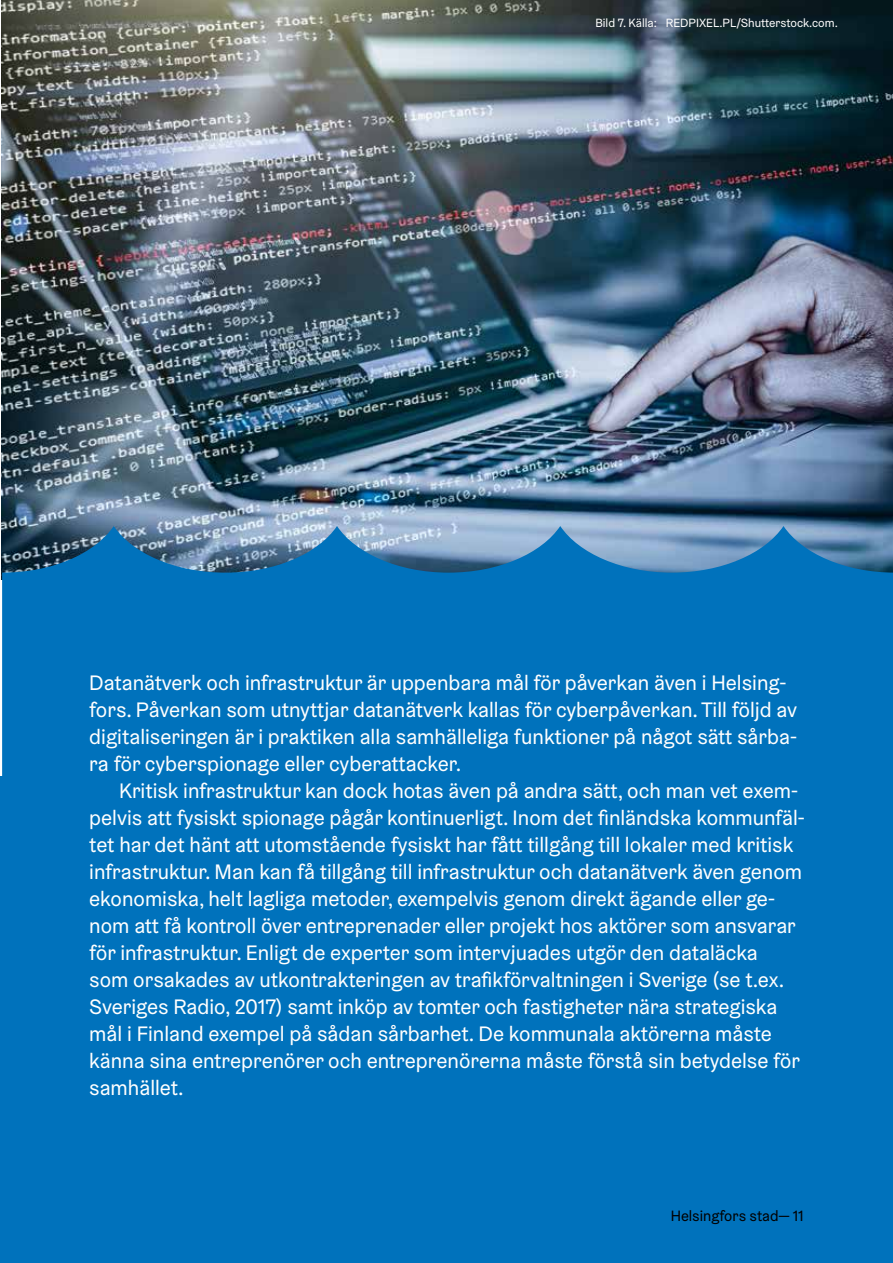
<style>
.page{position:relative;width:893px;height:1263px;background:#fff}
.page>*{position:absolute;margin:0;border:0;box-sizing:border-box;transform-origin:0 0}
.t1{font:21px/27px "Helsinki Grotesk";color:#fff}
.t2{font:15px "Helsinki Grotesk";color:#000}
.t3{font:12px "Helsinki Grotesk";color:#fff}
</style>
<div class="page">
<div style="left:0;top:776px;width:893px;height:487px;background:#0072bc"></div>
<img style="left:2px;top:0;width:891px;height:526px">
<svg style="left:2px;top:526px;width:891px;height:250px;background:#0f76ba"></svg>
<p class="t3" style="left:595px;top:15px;width:244px">Bild 7. Källa: REDPIXEL.PL/Shutterstock.com.</p>
<p class="t1" style="left:89px;top:669px;width:709px">Datanätverk och infrastruktur är uppenbara mål för påverkan även i Helsing&shy;fors. Påverkan som utnyttjar datanätverk kallas för cyberpåverkan. Till följd av digitaliseringen är i praktiken alla samhälleliga funktioner på något sätt sårba&shy;ra för cyberspionage eller cyberattacker.</p>
<p class="t1" style="left:89px;top:777px;width:717px;text-indent:30px">Kritisk infrastruktur kan dock hotas även på andra sätt, och man vet exem&shy;pelvis att fysiskt spionage pågår kontinuerligt. Inom det finländska kommunfäl&shy;tet har det hänt att utomstående fysiskt har fått tillgång till lokaler med kritisk infrastruktur. Man kan få tillgång till infrastruktur och datanätverk även genom ekonomiska, helt lagliga metoder, exempelvis genom direkt ägande eller ge&shy;nom att få kontroll över entreprenader eller projekt hos aktörer som ansvarar för infrastruktur. Enligt de experter som intervjuades utgör den dataläcka<br>som orsakades av utkontrakteringen av trafikförvaltningen i Sverige (se t.ex.<br>Sveriges Radio, 2017) samt inköp av tomter och fastigheter nära strategiska mål i Finland exempel på sådan sårbarhet. De kommunala aktörerna måste känna sina entreprenörer och entreprenörerna måste förstå sin betydelse för samhället.</p>
<p class="t2" style="left:671px;top:1206px;width:135px">Helsingfors stad— 11</p>
</div>
